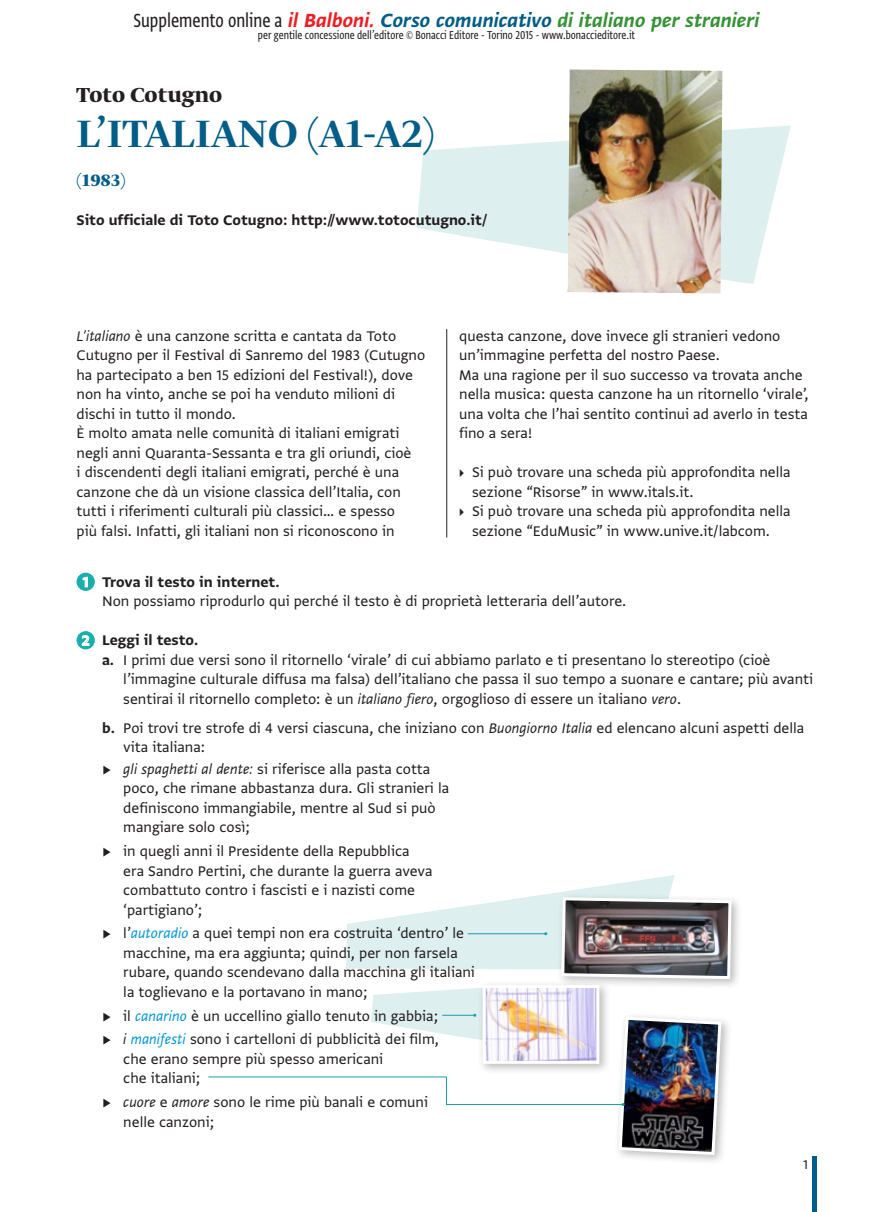
<style>
.page{position:relative;width:893px;height:1212px;background:#fff}
.page>*{position:absolute;margin:0;border:0;box-sizing:border-box;transform-origin:0 0}
._01_Titolo_0{font:500 45px "Greta Display Pro";color:#005d87}
.autore{font:700 24px "Greta Display Pro";color:#231f20}
.t1{font:22.5px "Greta Sans Std Bld Ita";color:#369237}
._01_Titolo3{font:700 19.5px "Greta Display Pro";color:#005d87}
.ESE_testo_-_no_rient{font:16.5px/19.5px "Greta Sans Std";color:#231f20}
.ESE_testo_Regular{font:16.5px "Greta Sans Std";color:#231f20}
.ESE_testo_-_no_rient-2{font:16.5px "Greta Sans Std Bld";color:#231f20}
.ESE_consegna{font:16.5px "Greta Sans Std Bld";color:#231f20}
.t2{font:16.5px "Greta Sans Std Bld";color:#fff}
.t3{font:15px "Greta Sans Std";color:#231f20}
.t4{font:13.5px "Greta Sans Cnd Std";color:#231f20}
.s1{font-family:"Greta Sans Cnd Std";color:#231f20}
.s2{color:#ee1d23}
.s3{color:#005d87}
.s4{font-style:italic}
.s5{font-family:"Greta Text Pro"}
.s6{font-family:"Greta Sans Std Bld"}
.s7{font-style:italic;color:#0095d9}
</style>
<div class="page">
<hr style="left:446px;top:329px;width:1px;height:208px;background:#231f20">
<hr style="left:812px;top:1156px;width:4px;height:56px;background:#005d87">
<svg style="left:417px;top:125px;width:374px;height:159px;fill:#deeff0"></svg>
<img style="left:568px;top:69px;width:154px;height:224px">
<div style="left:77px;top:573px;width:18px;height:18px;background:#1cadae;border-radius:50%"></div>
<svg style="left:82px;top:576px;width:6px;height:12px"></svg>
<div style="left:77px;top:631px;width:18px;height:18px;background:#1cadae;border-radius:50%"></div>
<svg style="left:82px;top:635px;width:8px;height:11px"></svg>
<div style="left:557px;top:892px;width:185px;height:98px;background:#231f20;opacity:.3"></div>
<div style="left:477px;top:980px;width:134px;height:95px;background:#231f20;opacity:.3"></div>
<svg style="left:346px;top:875px;width:387px;height:105px"></svg>
<div style="left:614px;top:1012px;width:118px;height:154px;background:#231f20;opacity:.3"></div>
<svg style="left:208px;top:986px;width:515px;height:170px"></svg>
<h3 class="t1" style="left:134px;top:7px;width:628px"><span class="s1">Supplemento online a</span> <span class="s2">il Balboni.</span> <span class="s3">Corso comunicativo</span> di italiano per stranieri</h3>
<p class="t4" style="left:258px;top:27px;width:379px">per gentile concessione dell’editore © Bonacci Editore - Torino 2015 - www.bonaccieditore.it</p>
<p class="autore" style="left:77px;top:81px;width:147px">Toto Cotugno</p>
<p class="_01_Titolo_0" style="left:77px;top:107px;width:360px">L’ITALIANO (A1-A2)</p>
<p class="_01_Titolo3" style="left:77px;top:169px;width:51px">(1983)</p>
<p class="ESE_testo_-_no_rient-2" style="left:77px;top:210px;width:413px">Sito ufficiale di Toto Cotugno: http://www.totocutugno.it/</p>
<p class="ESE_testo_-_no_rient" style="left:77px;top:326px;width:350px"><span class="s4">L’italiano</span> è una canzone scritta e cantata da Toto Cutugno per il Festival di Sanremo del 1983 (Cutugno ha partecipato a ben 15 edizioni del Festival!), dove non ha vinto, anche se poi ha venduto milioni di dischi in tutto il mondo.</p>
<p class="ESE_testo_-_no_rient" style="left:77px;top:423px;width:336px">È molto amata nelle comunità di italiani emigrati negli anni Quaranta-Sessanta e tra gli oriundi, cioè i discendenti degli italiani emigrati, perché è una canzone che dà un visione classica dell’Italia, con tutti i riferimenti culturali più classici… e spesso più falsi. Infatti, gli italiani non si riconoscono in</p>
<p class="ESE_testo_-_no_rient" style="left:459px;top:326px;width:323px">questa canzone, dove invece gli stranieri vedono un’immagine perfetta del nostro Paese.</p>
<p class="ESE_testo_-_no_rient" style="left:459px;top:365px;width:351px">Ma una ragione per il suo successo va trovata anche nella musica: questa canzone ha un ritornello ‘virale’, una volta che l’hai sentito continui ad averlo in testa fino a sera!</p>
<p class="ESE_testo_-_no_rient" style="left:472px;top:462px;width:320px;text-indent:-13px"><span class="s5">▸</span> Si può trovare una scheda più approfondita nella sezione “Risorse” in www.itals.it.</p>
<p class="ESE_testo_-_no_rient" style="left:459px;top:501px;width:333px;text-align:center"><span class="s5">▸</span> Si può trovare una scheda più approfondita nella sezione “EduMusic” in www.unive.it/labcom.</p>
<p class="t2" style="left:83px;top:572px;width:8px">1</p>
<p class="ESE_consegna" style="left:102px;top:572px;width:179px">Trova il testo in internet.</p>
<p class="ESE_testo_Regular" style="left:102px;top:592px;width:526px">Non possiamo riprodurlo qui perché il testo è di proprietà letteraria dell’autore.</p>
<p class="t2" style="left:82px;top:631px;width:10px">2</p>
<p class="ESE_consegna" style="left:102px;top:630px;width:98px">Leggi il testo.</p>
<p class="ESE_testo_-_no_rient" style="left:123px;top:650px;width:691px;text-indent:-21px"><span class="s6">a.</span> I primi due versi sono il ritornello ‘virale’ di cui abbiamo parlato e ti presentano lo stereotipo (cioè l’immagine culturale diffusa ma falsa) dell’italiano che passa il suo tempo a suonare e cantare; più avanti sentirai il ritornello completo: è un <span class="s4">italiano fiero</span>, orgoglioso di essere un italiano <span class="s4">vero</span>.</p>
<p class="ESE_testo_-_no_rient" style="left:123px;top:718px;width:683px;text-indent:-21px"><span class="s6">b.</span> Poi trovi tre strofe di 4 versi ciascuna, che iniziano con <span class="s4">Buongiorno Italia</span> ed elencano alcuni aspetti della vita italiana:</p>
<p class="ESE_testo_-_no_rient" style="left:123px;top:759px;width:327px;text-indent:-21px">▶ <span class="s4">gli spaghetti al dente:</span> si riferisce alla pasta cotta poco, che rimane abbastanza dura. Gli stranieri la definiscono immangiabile, mentre al Sud si può mangiare solo così;</p>
<p class="ESE_testo_-_no_rient" style="left:123px;top:841px;width:311px;text-indent:-21px">▶ in quegli anni il Presidente della Repubblica era Sandro Pertini, che durante la guerra aveva combattuto contro i fascisti e i nazisti come ‘partigiano’;</p>
<p class="ESE_testo_-_no_rient" style="left:123px;top:923px;width:353px;text-indent:-21px">▶ l’<span class="s7">autoradio</span> a quei tempi non era costruita ‘dentro’ le macchine, ma era aggiunta; quindi, per non farsela rubare, quando scendevano dalla macchina gli italiani la toglievano e la portavano in mano;</p>
<p class="ESE_testo_-_no_rient" style="left:102px;top:1005px;width:338px">▶ il <span class="s7">canarino</span> è un uccellino giallo tenuto in gabbia;</p>
<p class="ESE_testo_-_no_rient" style="left:123px;top:1029px;width:317px;text-indent:-21px">▶ <span class="s4">i</span> <span class="s7">manifesti</span> sono i cartelloni di pubblicità dei film, che erano sempre più spesso americani<br>che italiani;</p>
<p class="ESE_testo_-_no_rient" style="left:123px;top:1092px;width:306px;text-indent:-21px">▶ <span class="s4">cuore</span> e <span class="s4">amore</span> sono le rime più banali e comuni nelle canzoni;</p>
<p class="t3" style="left:803px;top:1156px;width:6px">1</p>
</div>
